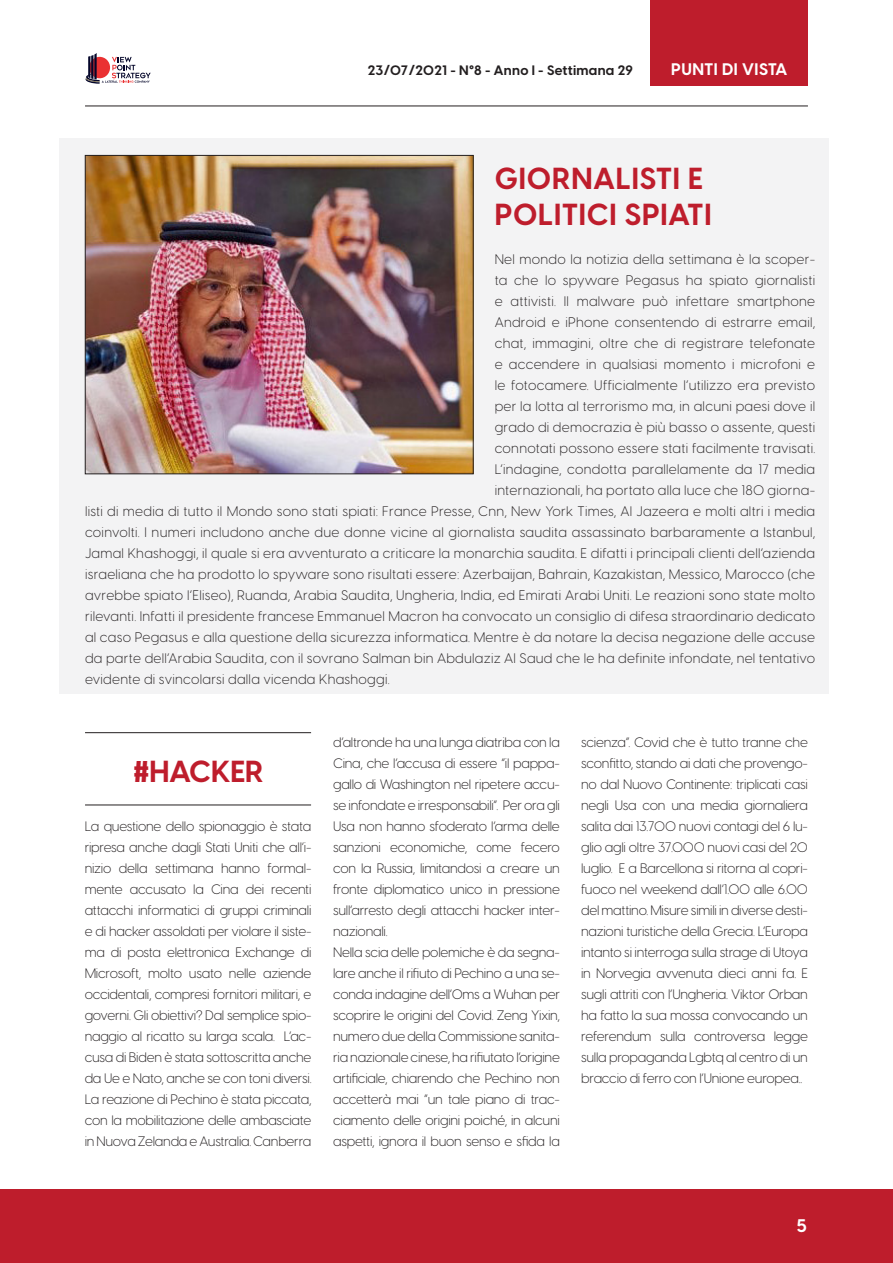
<style>
.page{position:relative;width:893px;height:1263px;background:#fff}
.page>*{position:absolute;margin:0;border:0;box-sizing:border-box;transform-origin:0 0}
.titolo{font:700 30px "Visby CF";letter-spacing:.03em;color:#be1d2c}
.t1{font:700 18px "Visby CF";color:#fff}
.t2{font:700 16.5px "Visby CF";letter-spacing:.03em;color:#fff}
.testo{font:300 13.65px "Visby CF";letter-spacing:.02em;color:#231f20}
.testo-2{font:300 13.5px/21px "Visby CF";letter-spacing:-.02em;color:#231f20;text-align:justify}
.t3{font:700 13.5px "Visby CF";letter-spacing:.02em;color:#231f20}
</style>
<div class="page">
<div style="left:0;top:1189px;width:893px;height:74px;background:#be1d2c"></div>
<svg style="left:86px;top:53px;width:65px;height:31px"></svg>
<hr style="left:85px;top:106px;width:723px;height:1px;background:#231f20">
<div style="left:651px;top:0;width:157px;height:85px;background:#be1d2c"></div>
<div style="left:60px;top:139px;width:769px;height:555px;background:#f3f3f4"></div>
<img style="left:87px;top:157px;width:384px;height:315px">
<div style="left:85px;top:155px;width:388px;height:319px;border:1px solid #231f20"></div>
<hr style="left:85px;top:732px;width:226px;height:1px;background:#231f20">
<hr style="left:85px;top:805px;width:226px;height:1px;background:#231f20">
<p class="t3" style="left:368px;top:62px;width:267px">23/07/2021 - N°8 - Anno I - Settimana 29</p>
<p class="t2" style="left:671px;top:58px;width:118px">PUNTI DI VISTA</p>
<p class="titolo" style="left:495px;top:159px;width:210px">GIORNALISTI E</p>
<p class="titolo" style="left:495px;top:195px;width:218px">POLITICI SPIATI</p>
<p class="testo" style="left:495px;top:251px;width:322px">Nel mondo la notizia della settimana è la scoper-</p>
<p class="testo" style="left:495px;top:272px;width:322px">ta che lo spyware Pegasus ha spiato giornalisti</p>
<p class="testo" style="left:495px;top:293px;width:322px">e attivisti. Il malware può infettare smartphone</p>
<p class="testo" style="left:495px;top:314px;width:322px">Android e iPhone consentendo di estrarre email,</p>
<p class="testo" style="left:495px;top:335px;width:322px">chat, immagini, oltre che di registrare telefonate</p>
<p class="testo" style="left:495px;top:356px;width:322px">e accendere in qualsiasi momento i microfoni e</p>
<p class="testo" style="left:495px;top:377px;width:322px">le fotocamere. Ufficialmente l’utilizzo era previsto</p>
<p class="testo" style="left:495px;top:398px;width:322px">per la lotta al terrorismo ma, in alcuni paesi dove il</p>
<p class="testo" style="left:495px;top:419px;width:322px">grado di democrazia è più basso o assente, questi</p>
<p class="testo" style="left:495px;top:440px;width:322px">connotati possono essere stati facilmente travisati.</p>
<p class="testo" style="left:495px;top:461px;width:322px">L’indagine, condotta parallelamente da 17 media</p>
<p class="testo" style="left:495px;top:482px;width:322px">internazionali, ha portato alla luce che 180 giorna-</p>
<p class="testo" style="left:85px;top:503px;width:732px">listi di media di tutto il Mondo sono stati spiati: France Presse, Cnn, New York Times, Al Jazeera e molti altri i media</p>
<p class="testo" style="left:85px;top:524px;width:732px">coinvolti. I numeri includono anche due donne vicine al giornalista saudita assassinato barbaramente a Istanbul,</p>
<p class="testo" style="left:85px;top:545px;width:731px">Jamal Khashoggi, il quale si era avventurato a criticare la monarchia saudita. E difatti i principali clienti dell’azienda</p>
<p class="testo" style="left:85px;top:566px;width:732px">israeliana che ha prodotto lo spyware sono risultati essere: Azerbaijan, Bahrain, Kazakistan, Messico, Marocco (che</p>
<p class="testo" style="left:85px;top:587px;width:732px">avrebbe spiato l’Eliseo), Ruanda, Arabia Saudita, Ungheria, India, ed Emirati Arabi Uniti. Le reazioni sono state molto</p>
<p class="testo" style="left:85px;top:608px;width:732px">rilevanti. Infatti il presidente francese Emmanuel Macron ha convocato un consiglio di difesa straordinario dedicato</p>
<p class="testo" style="left:85px;top:629px;width:732px">al caso Pegasus e alla questione della sicurezza informatica. Mentre è da notare la decisa negazione delle accuse</p>
<p class="testo" style="left:85px;top:650px;width:732px">da parte dell’Arabia Saudita, con il sovrano Salman bin Abdulaziz Al Saud che le ha definite infondate, nel tentativo</p>
<p class="testo" style="left:85px;top:671px;width:306px">evidente di svincolarsi dalla vicenda Khashoggi.</p>
<p class="titolo" style="left:133px;top:753px;width:132px">#HACKER</p>
<p class="testo-2" style="left:85px;top:816px;width:228px">La questione dello spionaggio è stata ripresa anche dagli Stati Uniti che all’i&shy;nizio della settimana hanno formal&shy;mente accusato la Cina dei recenti attacchi informatici di gruppi criminali e di hacker assoldati per violare il siste&shy;ma di posta elettronica Exchange di Microsoft, molto usato nelle aziende occidentali, compresi fornitori militari, e governi. Gli obiettivi? Dal semplice spio&shy;naggio al ricatto su larga scala. L’ac&shy;cusa di Biden è stata sottoscritta anche da Ue e Nato, anche se con toni diversi.<br>La reazione di Pechino è stata piccata, con la mobilitazione delle ambasciate in Nuova Zelanda e Australia. Canberra</p>
<p class="testo-2" style="left:333px;top:732px;width:228px">d’altronde ha una lunga diatriba con la Cina, che l’accusa di essere “il pappa&shy;gallo di Washington nel ripetere accu&shy;se infondate e irresponsabili”. Per ora gli Usa non hanno sfoderato l’arma delle sanzioni economiche, come fecero con la Russia, limitandosi a creare un fronte diplomatico unico in pressione sull’arresto degli attacchi hacker inter&shy;nazionali.</p>
<p class="testo-2" style="left:333px;top:942px;width:229px">Nella scia delle polemiche è da segna&shy;lare anche il rifiuto di Pechino a una se&shy;conda indagine dell’Oms a Wuhan per scoprire le origini del Covid. Zeng Yixin, numero due della Commissione sanita&shy;ria nazionale cinese, ha rifiutato l’origine artificiale, chiarendo che Pechino non accetterà mai “un tale piano di trac&shy;ciamento delle origini poiché, in alcuni aspetti, ignora il buon senso e sfida la</p>
<p class="testo-2" style="left:581px;top:732px;width:228px">scienza”. Covid che è tutto tranne che sconfitto, stando ai dati che provengo&shy;no dal Nuovo Continente: triplicati casi negli Usa con una media giornaliera salita dai 13.700 nuovi contagi del 6 lu&shy;glio agli oltre 37.000 nuovi casi del 20 luglio. E a Barcellona si ritorna al copri&shy;fuoco nel weekend dall’1.00 alle 6.00 del mattino. Misure simili in diverse desti&shy;nazioni turistiche della Grecia. L’Europa intanto si interroga sulla strage di Utoya in Norvegia avvenuta dieci anni fa. E sugli attriti con l’Ungheria. Viktor Orban ha fatto la sua mossa convocando un referendum sulla controversa legge sulla propaganda Lgbtq al centro di un braccio di ferro con l’Unione europea..</p>
<h2 class="t1" style="left:797px;top:1214px;width:12px">5</h2>
</div>
